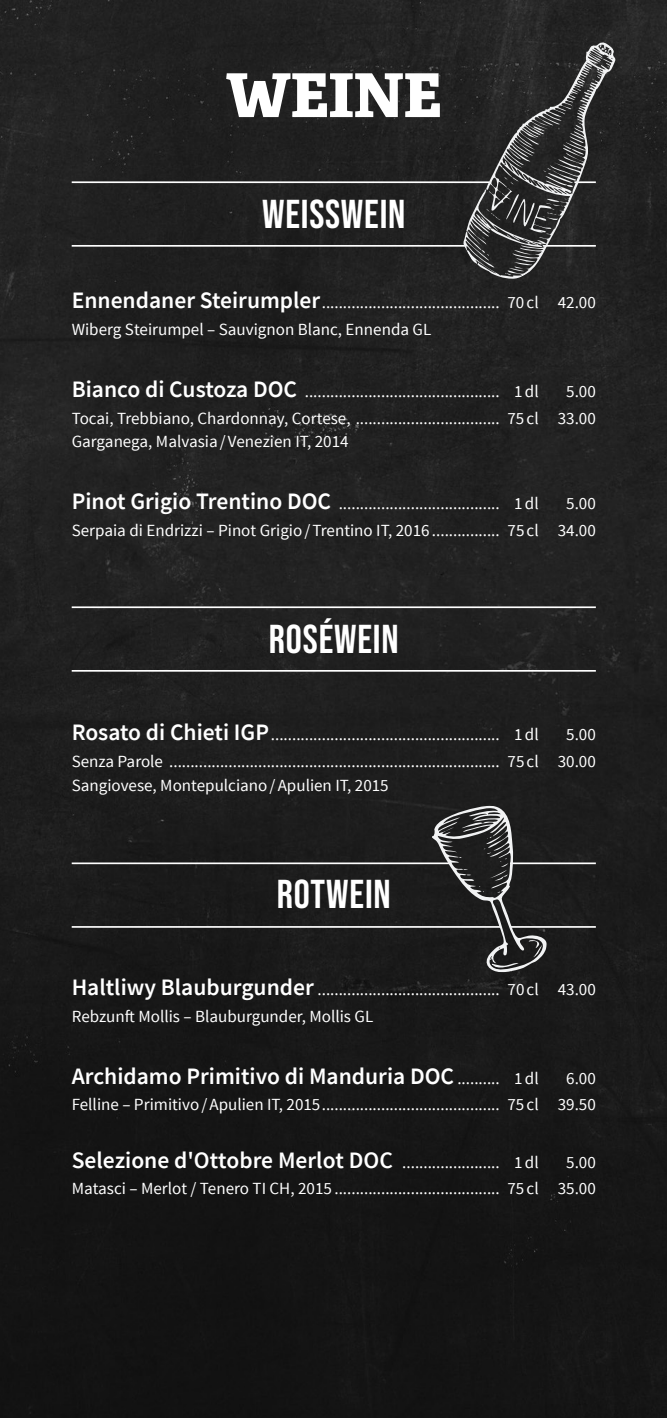
<style>
.page{position:relative;width:667px;height:1418px;background:#fff}
.page>*{position:absolute;margin:0;border:0;box-sizing:border-box;transform-origin:0 0}
.t1{font:60.4px "Adelle PE Eb";color:#fff}
.t2{font:40.2px "Bebas Neue";letter-spacing:.02em;color:#fff}
.t3{font:600 23.6px "Source Sans Pro";color:#fff}
.t4{font:600 23.6px "Source Sans Pro";color:#fff}
.t5{font:17px/26.8px "Source Sans Pro";color:#fff;text-align:right}
.s1{font-weight:600;font-size:23.6px}
.s2{font-weight:400;font-size:17px}
</style>
<div class="page">
<img style="left:0;top:0;width:666px;height:1417px">
<hr style="left:72px;top:606px;width:523px;height:2px;background:#fff">
<hr style="left:72px;top:670px;width:523px;height:1px;background:#fff">
<hr style="left:72px;top:181px;width:417px;height:2px;background:#fff">
<hr style="left:72px;top:245px;width:392px;height:2px;background:#fff">
<hr style="left:509px;top:862px;width:86px;height:2px;background:#fff">
<hr style="left:509px;top:926px;width:86px;height:1px;background:#fff">
<hr style="left:72px;top:862px;width:378px;height:2px;background:#fff">
<hr style="left:72px;top:926px;width:428px;height:1px;background:#fff">
<svg style="left:463px;top:41px;width:152px;height:238px;background:#3a3a3a"></svg>
<svg style="left:431px;top:804px;width:116px;height:168px;background:#383839"></svg>
<h1 class="t1" style="left:226px;top:50px;width:217px">WEINE</h1>
<h2 class="t2" style="left:262px;top:192px;width:145px">WEISSWEIN</h2>
<p class="t5" style="left:72px;top:289px;width:525px;text-align:left"><span class="s1">Ennendaner Steirumpler</span>.......................................... 70 cl 42.00<br>Wiberg Steirumpel – Sauvignon Blanc, Ennenda GL</p>
<p class="t5" style="left:72px;top:378px;width:468px"><span class="s1">Bianco di Custoza DOC</span> .............................................. 1dl</p>
<p class="t5" style="left:72px;top:378px;width:525px">5.00<br>Tocai, Trebbiano, Chardonnay, Cortese, .................................. 75 cl 33.00</p>
<p class="t5" style="left:72px;top:428px;width:278px">Garganega, Malvasia/Venezien IT, 2014</p>
<p class="t5" style="left:72px;top:490px;width:468px"><span class="s1">Pinot Grigio Trentino DOC</span> ...................................... 1dl</p>
<p class="t5" style="left:72px;top:490px;width:525px">5.00<br>Serpaia di Endrizzi – Pinot Grigio/Trentino IT, 2016 ................ 75 cl 34.00</p>
<h2 class="t2" style="left:269px;top:616px;width:131px">ROSÉWEIN</h2>
<p class="t5" style="left:72px;top:721px;width:468px"><span class="s1">Rosato di Chieti IGP</span>...................................................... 1dl</p>
<p class="t5" style="left:72px;top:721px;width:525px">5.00<br>Senza Parole .............................................................................. 75 cl 30.00</p>
<p class="t5" style="left:72px;top:771px;width:318px">Sangiovese, Montepulciano/Apulien IT, 2015</p>
<h2 class="t2" style="left:276px;top:871px;width:115px">ROTWEIN</h2>
<p class="t5" style="left:72px;top:976px;width:525px;text-align:left"><span class="s1">Haltliwy Blauburgunder</span> ........................................... 70 cl 43.00<br>Rebzunft Mollis – Blauburgunder, Mollis GL</p>
<h3 class="t4" style="left:72px;top:1060px;width:468px">Archidamo Primitivo di Manduria DOC <span class="s2">.......... 1dl</span></h3>
<p class="t5" style="left:72px;top:1064px;width:525px">6.00<br>Felline – Primitivo/Apulien IT, 2015.......................................... 75 cl 39.50</p>
<h3 class="t3" style="left:72px;top:1144px;width:468px">Selezione d'Ottobre Merlot DOC <span class="s2">....................... 1dl</span></h3>
<p class="t5" style="left:72px;top:1148px;width:525px">5.00<br>Matasci – Merlot / Tenero TI CH, 2015 ....................................... 75 cl 35.00</p>
</div>
